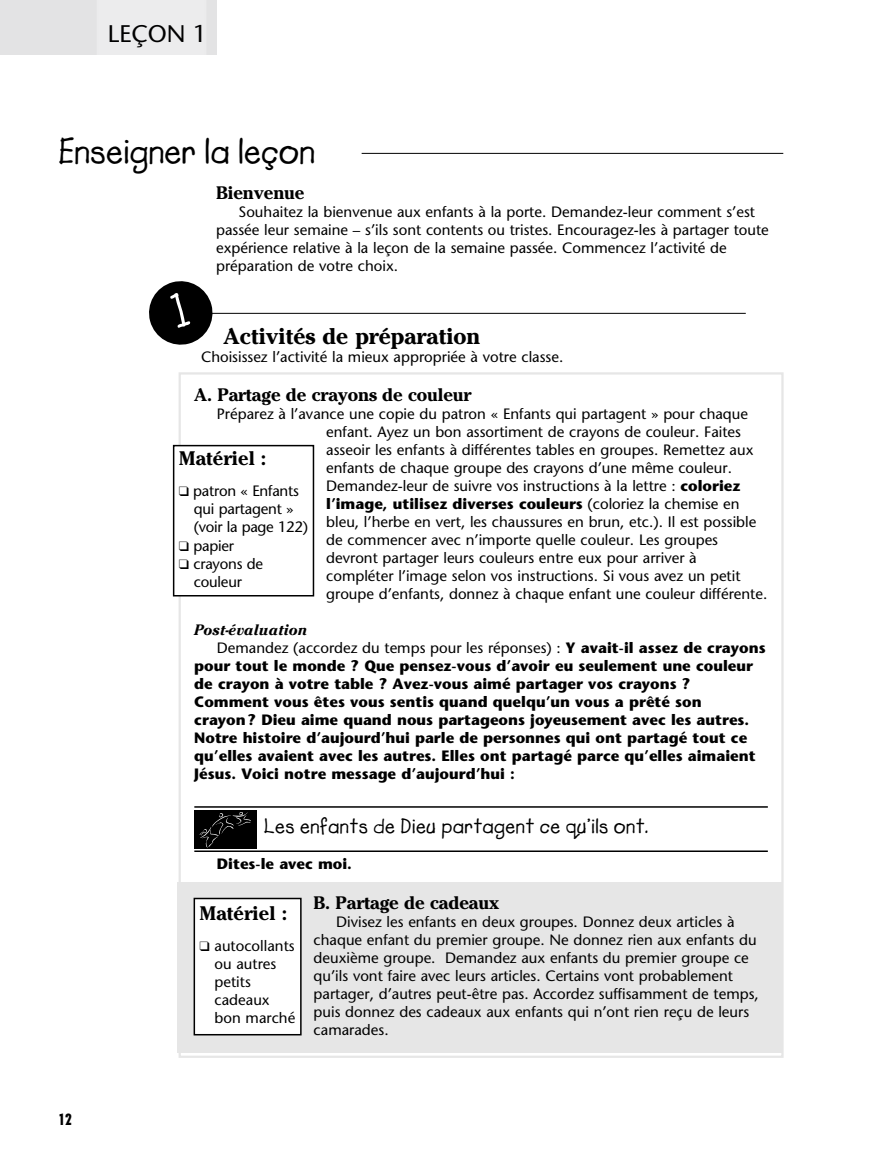
<style>
.page{position:relative;width:872px;height:1149px;background:#fff}
.page>*{position:absolute;margin:0;border:0;box-sizing:border-box;transform-origin:0 0}
.t1{font:36px "Lemonade ICG Bold";color:#000}
.t2{font:24px "Stone Sans";color:#000}
.t3{font:700 22.5px "Cheltenham";color:#000}
.t4{font:21px "Lemonade ICG Bold";letter-spacing:.015em;color:#000}
.t5{font:700 19.5px "Cheltenham";color:#000}
.t6{font:700 18px "Cheltenham";letter-spacing:-.01em;color:#000}
.t7{font:15px/18px "Stone Sans";color:#000}
.t8{font:700 15px/18px "Stone Sans";color:#000}
.t9{font:italic 700 15px "Cheltenham";color:#000}
.t10{font:700 condensed 15px "Placard";color:#000}
.s1{font-weight:700}
.s2{font-weight:400}
</style>
<div class="page">
<div style="left:178px;top:882px;width:605px;height:170px;background:#e6e6e6"></div>
<div style="left:194px;top:898px;width:107px;height:136px;background:#fff"></div>
<div style="left:194px;top:897px;width:108px;height:138px;border:2px solid #000"></div>
<hr style="left:194px;top:806px;width:574px;height:1px;background:#000">
<hr style="left:194px;top:850px;width:574px;height:1px;background:#000">
<hr style="left:196px;top:313px;width:550px;height:1px;background:#000">
<hr style="left:362px;top:153px;width:421px;height:1px;background:#000">
<div style="left:173px;top:444px;width:141px;height:152px;border:2px solid #000"></div>
<div style="left:195px;top:810px;width:62px;height:38px;background:#000"></div>
<img style="left:199px;top:812px;width:52px;height:35px">
<svg style="left:149px;top:281px;width:67px;height:64px"></svg>
<h2 class="t2" style="left:108px;top:24px;width:101px">LEÇON 1</h2>
<h1 class="t1" style="left:58px;top:129px;width:258px">Enseigner la leçon</h1>
<p class="t6" style="left:216px;top:186px;width:90px">Bienvenue</p>
<p class="t7" style="left:216px;top:204px;width:554px;text-indent:22px">Souhaitez la bienvenue aux enfants à la porte. Demandez-leur comment s’est passée leur semaine – s’ils sont contents ou tristes. Encouragez-les à partager toute expérience relative à la leçon de la semaine passée. Commencez l’activité de préparation de votre choix.</p>
<h3 class="t3" style="left:224px;top:328px;width:258px">Activités de préparation</h3>
<p class="t7" style="left:201px;top:349px;width:364px">Choisissez l’activité la mieux appropriée à votre classe.</p>
<p class="t6" style="left:194px;top:388px;width:279px">A. Partage de crayons de couleur</p>
<p class="t7" style="left:326px;top:406px;width:442px;text-indent:-109px">Préparez à l’avance une copie du patron « Enfants qui partagent » pour chaque enfant. Ayez un bon assortiment de crayons de couleur. Faites asseoir les enfants à différentes tables en groupes. Remettez aux enfants de chaque groupe des crayons d’une même couleur.<br>Demandez-leur de suivre vos instructions à la lettre : <span class="s1">coloriez l’image, utilisez diverses couleurs</span> (coloriez la chemise en bleu, l’herbe en vert, les chaussures en brun, etc.). Il est possible de commencer avec n’importe quelle couleur. Les groupes devront partager leurs couleurs entre eux pour arriver à compléter l’image selon vos instructions. Si vous avez un petit groupe d’enfants, donnez à chaque enfant une couleur différente.</p>
<p class="t9" style="left:194px;top:624px;width:115px">Post-évaluation</p>
<p class="t8" style="left:194px;top:640px;width:573px;text-indent:23px"><span class="s2">Demandez (accordez du temps pour les réponses) :</span> Y avait-il assez de crayons pour tout le monde ? Que pensez-vous d’avoir eu seulement une couleur de crayon à votre table ? Avez-vous aimé partager vos crayons ?<br>Comment vous êtes vous sentis quand quelqu’un vous a prêté son crayon? Dieu aime quand nous partageons joyeusement avec les autres.<br>Notre histoire d’aujourd’hui parle de personnes qui ont partagé tout ce qu’elles avaient avec les autres. Elles ont partagé parce qu’elles aimaient Jésus. Voici notre message d’aujourd’hui :</p>
<h3 class="t4" style="left:264px;top:813px;width:386px">Les enfants de Dieu partagent ce qu’ils ont.</h3>
<p class="t8" style="left:217px;top:856px;width:137px">Dites-le avec moi.</p>
<h3 class="t5" style="left:179px;top:451px;width:89px">Matériel :</h3>
<p class="t7" style="left:194px;top:483px;width:116px;text-indent:-15px">❑ patron « Enfants qui partagent » (voir la page 122)</p>
<p class="t7" style="left:179px;top:537px;width:57px">❑ papier</p>
<p class="t7" style="left:179px;top:555px;width:86px;text-align:center">❑ crayons de couleur</p>
<p class="t10" style="left:58px;top:1112px;width:15px">12</p>
<h3 class="t5" style="left:200px;top:905px;width:89px">Matériel :</h3>
<p class="t7" style="left:214px;top:938px;width:82px;text-indent:-15px">❑ autocollants ou autres petits cadeaux bon marché</p>
<p class="t6" style="left:314px;top:896px;width:187px">B. Partage de cadeaux</p>
<p class="t7" style="left:314px;top:914px;width:447px;text-indent:22px">Divisez les enfants en deux groupes. Donnez deux articles à chaque enfant du premier groupe. Ne donnez rien aux enfants du deuxième groupe. Demandez aux enfants du premier groupe ce qu’ils vont faire avec leurs articles. Certains vont probablement partager, d’autres peut-être pas. Accordez suffisamment de temps, puis donnez des cadeaux aux enfants qui n’ont rien reçu de leurs camarades.</p>
</div>
